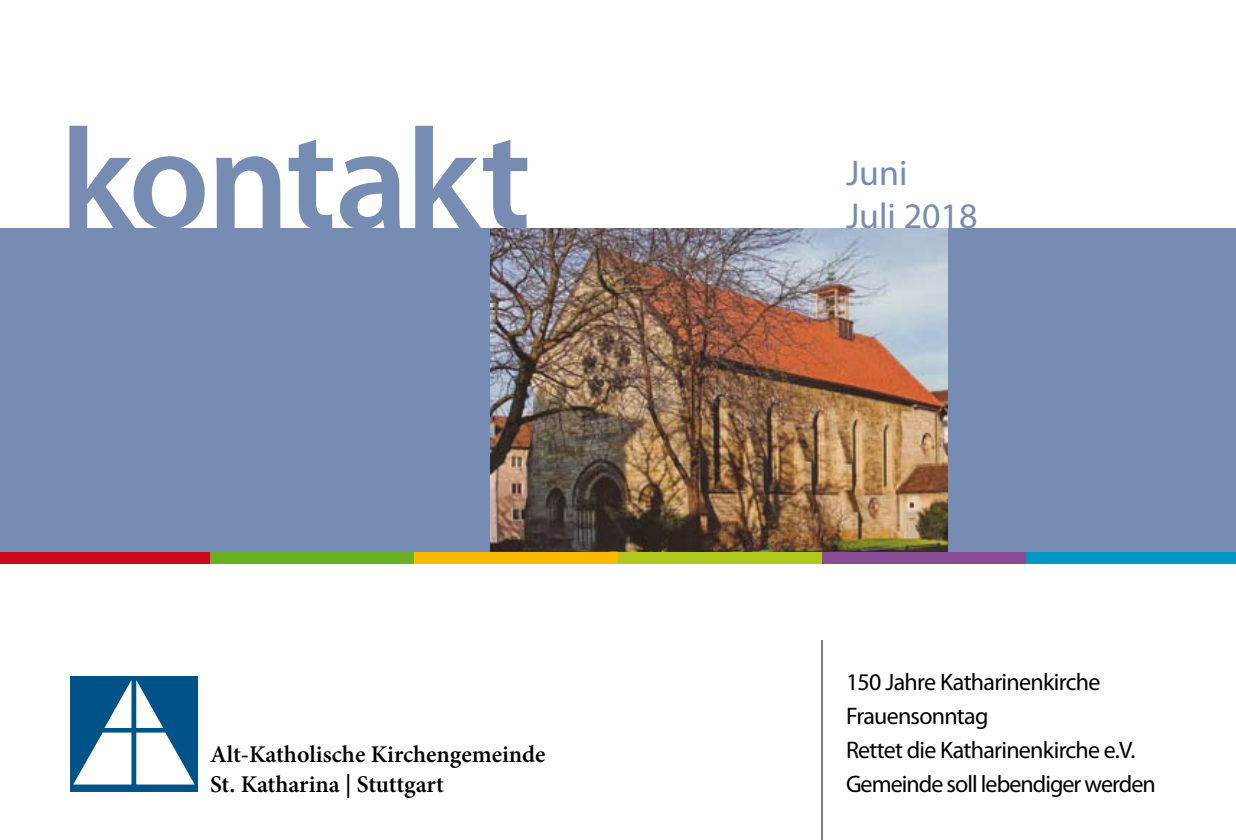
<style>
.page{position:relative;width:1236px;height:840px;background:#fff}
.page>*{position:absolute;margin:0;border:0;box-sizing:border-box;transform-origin:0 0}
.t1{font:600 144px "Myriad Pro";letter-spacing:-.02em;color:#778cb2}
.t2{font:36px/43.2px "Myriad Pro";color:#778cb2}
.t3{font:24px/34px "Myriad Pro";letter-spacing:-.03em;color:#000}
.t4{font:600 24px/30px "Minion Pro";letter-spacing:-.005em;color:#000}
</style>
<div class="page">
<div style="left:0;top:228px;width:1236px;height:332px;background:#778cb2"></div>
<img style="left:490px;top:228px;width:458px;height:324px">
<div style="left:1026px;top:552px;width:210px;height:12px;background:#0097c6"></div>
<div style="left:822px;top:552px;width:204px;height:12px;background:#894b94"></div>
<div style="left:618px;top:552px;width:204px;height:12px;background:#b1c91f"></div>
<div style="left:414px;top:552px;width:204px;height:12px;background:#faba00"></div>
<div style="left:210px;top:552px;width:204px;height:12px;background:#6ab023"></div>
<div style="left:0;top:552px;width:210px;height:12px;background:#cd071e"></div>
<hr style="left:822px;top:640px;width:1px;height:200px;background:#000">
<div style="left:70px;top:676px;width:128px;height:116px;background:#005388"></div>
<svg style="left:73px;top:680px;width:122px;height:105px"></svg>
<h1 class="t1" style="left:60px;top:88px;width:473px">kontakt</h1>
<p class="t4" style="left:210px;top:739px;width:337px">Alt-Katholische Kirchengemeinde<br>St. Katharina | Stuttgart</p>
<h2 class="t2" style="left:846px;top:151px;width:133px">Juni<br>Juli 2018</h2>
<p class="t3" style="left:846px;top:665px;width:311px">150 Jahre Katharinenkirche<br>Frauensonntag<br>Rettet die Katharinenkirche e.V.<br>Gemeinde soll lebendiger werden</p>
</div>
